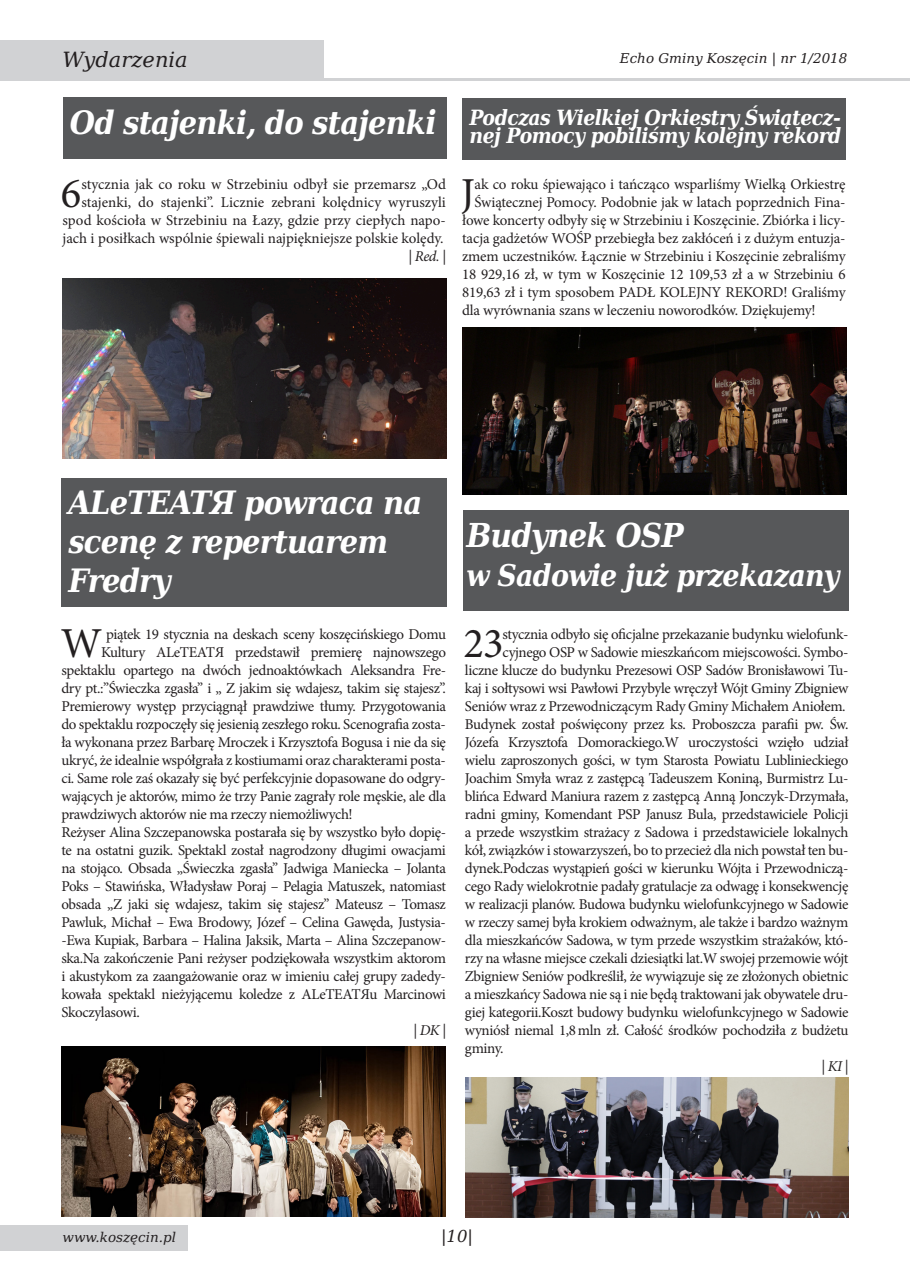
<style>
.page{position:relative;width:910px;height:1280px;background:#fff}
.page>*{position:absolute;margin:0;border:0;box-sizing:border-box;transform-origin:0 0}
.t1{font:42.75px "Minion Pro";color:#231f20}
.t2{font:italic 700 33px "DejaVu Serif Condensed";letter-spacing:-.025em;color:#fff}
.t3{font:italic 700 32.25px/39px "DejaVu Serif Condensed";letter-spacing:-.025em;color:#fff}
.t4{font:italic 700 30px "DejaVu Serif Condensed";letter-spacing:-.025em;color:#fff}
.t5{font:italic 700 21px/18px "DejaVu Serif Condensed";letter-spacing:-.025em;color:#fff}
.t6{font:italic 21px "DejaVu Serif";color:#231f20}
.t7{font:italic 16.5px "DejaVu Serif";color:#231f20}
.t8{font:15px "Minion Pro";letter-spacing:-.025em;color:#231f20}
.t9{font:15px/18px "Minion Pro";color:#231f20;text-align:right}
.t10{font:italic 15px "Minion Pro";color:#231f20}
.t11{font:italic 13.5px "DejaVu Serif";color:#231f20}
.s1{font-size:33px}
</style>
<div class="page">
<svg style="left:901px;top:78px;width:9px;height:3px"></svg>
<div style="left:0;top:1225px;width:188px;height:26px;background:#d1d2d4"></div>
<hr style="left:261px;top:78px;width:640px;height:3px;background:#d1d2d4">
<div style="left:0;top:40px;width:323px;height:41px;background:#d1d2d4"></div>
<div style="left:63px;top:97px;width:383px;height:62px;background:#57585a"></div>
<img style="left:63px;top:278px;width:383px;height:180px">
<div style="left:462px;top:98px;width:384px;height:62px;background:#57585a"></div>
<img style="left:462px;top:327px;width:384px;height:168px">
<div style="left:61px;top:479px;width:386px;height:128px;background:#57585a"></div>
<div style="left:462px;top:510px;width:386px;height:101px;background:#57585a"></div>
<img style="left:61px;top:1046px;width:385px;height:171px">
<img style="left:465px;top:1078px;width:384px;height:139px">
<h3 class="t6" style="left:63px;top:44px;width:127px">Wydarzenia</h3>
<p class="t11" style="left:620px;top:48px;width:229px">Echo Gminy Koszęcin | nr 1/2018</p>
<h3 class="t3" style="left:70px;top:102px;width:368px">Od stajenki, do stajenk<span class="s1">i</span></h3>
<h1 class="t1" style="left:61px;top:164px;width:22px">6</h1>
<h3 class="t5" style="left:469px;top:108px;width:373px">Podczas Wielkiej Orkiestry Świątecz&shy;nej Pomocy pobiliśmy kolejny rekord</h3>
<h1 class="t1" style="left:461px;top:164px;width:16px">J</h1>
<p class="t8" style="left:475px;top:174px;width:372px">ak co roku śpiewająco i tańcząco wsparliśmy Wielką Orkiestrę</p>
<p class="t9" style="left:62px;top:175px;width:385px">stycznia jak co roku w Strzebiniu odbył sie przemarsz „Od stajenki, do stajenki”. Licznie zebrani kolędnicy wyruszyli spod kościoła w Strzebiniu na Łazy, gdzie przy ciepłych napo‑ jach i posiłkach wspólnie śpiewali najpiękniejsze polskie kolędy.</p>
<p class="t10" style="left:409px;top:245px;width:39px">| Red. |</p>
<p class="t8" style="left:475px;top:192px;width:372px">Świątecznej Pomocy. Podobnie jak w latach poprzednich Fina‑</p>
<p class="t8" style="left:462px;top:210px;width:385px">łowe koncerty odbyły się w Strzebiniu i Koszęcinie. Zbiórka i licy‑</p>
<p class="t8" style="left:462px;top:228px;width:385px">tacja gadżetów WOŚP przebiegła bez zakłóceń i z dużym entuzja‑</p>
<p class="t8" style="left:462px;top:246px;width:385px">zmem uczestników. Łącznie w Strzebiniu i Koszęcinie zebraliśmy</p>
<p class="t8" style="left:462px;top:264px;width:385px">18 929,16 zł, w tym w Koszęcinie 12 109,53 zł a w Strzebiniu 6</p>
<p class="t8" style="left:462px;top:282px;width:385px">819,63 zł i tym sposobem PADŁ KOLEJNY REKORD! Graliśmy</p>
<p class="t8" style="left:462px;top:300px;width:355px">dla wyrównania szans w leczeniu noworodków. Dziękujemy!</p>
<h3 class="t3" style="left:68px;top:483px;width:355px">ALeTEATЯ powraca na scenę z repertuarem<br>Fredry</h3>
<h1 class="t1" style="left:61px;top:614px;width:43px">W</h1>
<p class="t8" style="left:106px;top:624px;width:341px">piątek 19 stycznia na deskach sceny koszęcińskiego Domu</p>
<p class="t8" style="left:101px;top:642px;width:346px">Kultury ALeTEATЯ przedstawił premierę najnowszego</p>
<p class="t8" style="left:61px;top:660px;width:386px">spektaklu opartego na dwóch jednoaktówkach Aleksandra Fre‑</p>
<p class="t8" style="left:61px;top:678px;width:386px">dry pt.:”Świeczka zgasła” i „ Z jakim się wdajesz, takim się stajesz”.</p>
<p class="t8" style="left:61px;top:696px;width:386px">Premierowy występ przyciągnął prawdziwe tłumy. Przygotowania</p>
<p class="t8" style="left:61px;top:714px;width:386px">do spektaklu rozpoczęły się jesienią zeszłego roku. Scenografia zosta‑</p>
<p class="t8" style="left:61px;top:732px;width:386px">ła wykonana przez Barbarę Mroczek i Krzysztofa Bogusa i nie da się</p>
<p class="t8" style="left:61px;top:750px;width:386px">ukryć, że idealnie współgrała z kostiumami oraz charakterami posta‑</p>
<p class="t8" style="left:61px;top:768px;width:386px">ci. Same role zaś okazały się być perfekcyjnie dopasowane do odgry‑</p>
<p class="t8" style="left:61px;top:786px;width:386px">wających je aktorów, mimo że trzy Panie zagrały role męskie, ale dla</p>
<p class="t8" style="left:61px;top:804px;width:293px">prawdziwych aktorów nie ma rzeczy niemożliwych!</p>
<p class="t8" style="left:61px;top:822px;width:386px">Reżyser Alina Szczepanowska postarała się by wszystko było dopię‑</p>
<p class="t8" style="left:61px;top:840px;width:386px">te na ostatni guzik. Spektakl został nagrodzony długimi owacjami</p>
<p class="t8" style="left:61px;top:858px;width:386px">na stojąco. Obsada „Świeczka zgasła” Jadwiga Maniecka – Jolanta</p>
<p class="t8" style="left:61px;top:876px;width:386px">Poks – Stawińska, Władysław Poraj – Pelagia Matuszek, natomiast</p>
<p class="t8" style="left:61px;top:894px;width:386px">obsada „Z jaki się wdajesz, takim się stajesz” Mateusz – Tomasz</p>
<p class="t8" style="left:61px;top:912px;width:384px">Pawluk, Michał – Ewa Brodowy, Józef – Celina Gawęda, Justysia-</p>
<p class="t8" style="left:61px;top:930px;width:386px">‑Ewa Kupiak, Barbara – Halina Jaksik, Marta – Alina Szczepanow‑</p>
<p class="t8" style="left:61px;top:948px;width:386px">ska.Na zakończenie Pani reżyser podziękowała wszystkim aktorom</p>
<p class="t8" style="left:61px;top:966px;width:386px">i akustykom za zaangażowanie oraz w imieniu całej grupy zadedy‑</p>
<p class="t8" style="left:61px;top:984px;width:386px">kowała spektakl nieżyjącemu koledze z ALeTEATЯu Marcinowi</p>
<p class="t8" style="left:61px;top:1002px;width:80px">Skoczylasowi.</p>
<p class="t10" style="left:414px;top:1019px;width:34px">| DK |</p>
<h2 class="t2" style="left:466px;top:509px;width:219px">Budynek OSP</h2>
<h3 class="t4" style="left:466px;top:551px;width:375px">w Sadowie już przekazany</h3>
<h1 class="t1" style="left:464px;top:614px;width:41px">23</h1>
<p class="t8" style="left:502px;top:624px;width:347px">stycznia odbyło się oficjalne przekazanie budynku wielofunk‑</p>
<p class="t8" style="left:502px;top:642px;width:347px">cyjnego OSP w Sadowie mieszkańcom miejscowości. Symbo‑</p>
<p class="t8" style="left:465px;top:660px;width:385px">liczne klucze do budynku Prezesowi OSP Sadów Bronisławowi Tu‑</p>
<p class="t8" style="left:465px;top:678px;width:385px">kaj i sołtysowi wsi Pawłowi Przybyle wręczył Wójt Gminy Zbigniew</p>
<p class="t8" style="left:465px;top:696px;width:382px">Seniów wraz z Przewodniczącym Rady Gminy Michałem Aniołem.</p>
<p class="t8" style="left:465px;top:714px;width:385px">Budynek został poświęcony przez ks. Proboszcza parafii pw. Św.</p>
<p class="t8" style="left:465px;top:732px;width:385px">Józefa Krzysztofa Domorackiego.W uroczystości wzięło udział</p>
<p class="t8" style="left:465px;top:750px;width:385px">wielu zaproszonych gości, w tym Starosta Powiatu Lublinieckiego</p>
<p class="t8" style="left:465px;top:768px;width:385px">Joachim Smyła wraz z zastępcą Tadeuszem Koniną, Burmistrz Lu‑</p>
<p class="t8" style="left:465px;top:786px;width:385px">blińca Edward Maniura razem z zastępcą Anną Jonczyk‑Drzymała,</p>
<p class="t8" style="left:465px;top:804px;width:385px">radni gminy, Komendant PSP Janusz Bula, przedstawiciele Policji</p>
<p class="t8" style="left:465px;top:822px;width:385px">a przede wszystkim strażacy z Sadowa i przedstawiciele lokalnych</p>
<p class="t8" style="left:465px;top:840px;width:385px">kół, związków i stowarzyszeń, bo to przecież dla nich powstał ten bu‑</p>
<p class="t8" style="left:465px;top:858px;width:385px">dynek.Podczas wystąpień gości w kierunku Wójta i Przewodniczą‑</p>
<p class="t8" style="left:465px;top:876px;width:385px">cego Rady wielokrotnie padały gratulacje za odwagę i konsekwencję</p>
<p class="t8" style="left:465px;top:894px;width:385px">w realizacji planów. Budowa budynku wielofunkcyjnego w Sadowie</p>
<p class="t8" style="left:465px;top:912px;width:385px">w rzeczy samej była krokiem odważnym, ale także i bardzo ważnym</p>
<p class="t8" style="left:465px;top:930px;width:385px">dla mieszkańców Sadowa, w tym przede wszystkim strażaków, któ‑</p>
<p class="t8" style="left:465px;top:948px;width:385px">rzy na własne miejsce czekali dziesiątki lat.W swojej przemowie wójt</p>
<p class="t8" style="left:465px;top:966px;width:385px">Zbigniew Seniów podkreślił, że wywiązuje się ze złożonych obietnic</p>
<p class="t8" style="left:465px;top:984px;width:385px">a mieszkańcy Sadowa nie są i nie będą traktowani jak obywatele dru‑</p>
<p class="t8" style="left:465px;top:1002px;width:385px">giej kategorii.Koszt budowy budynku wielofunkcyjnego w Sadowie</p>
<p class="t8" style="left:465px;top:1020px;width:385px">wyniósł niemal 1,8mln zł. Całość środków pochodziła z budżetu</p>
<p class="t8" style="left:465px;top:1038px;width:40px">gminy.</p>
<p class="t10" style="left:821px;top:1055px;width:28px">| KI |</p>
<p class="t11" style="left:63px;top:1227px;width:115px">www.koszęcin.pl</p>
<p class="t7" style="left:441px;top:1224px;width:34px">|10|</p>
</div>
